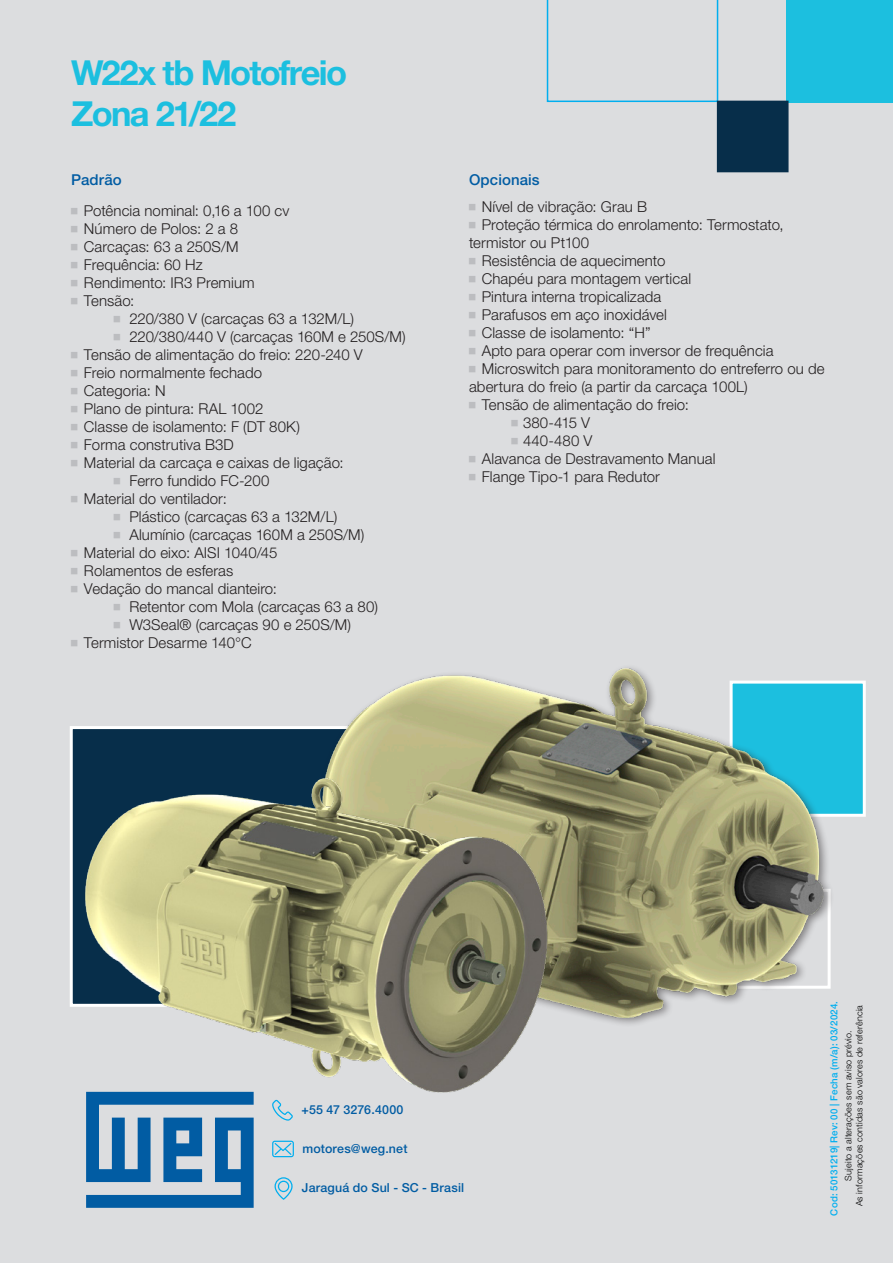
<style>
.page{position:relative;width:893px;height:1263px;background:#dcdddf}
.page>*{position:absolute;margin:0;border:0;box-sizing:border-box;transform-origin:0 0}
.titulo{font:700 34.5px/41.4px "Helvetica Neue LT Pro";letter-spacing:-.05em;color:#1cbfdf}
.t1{font:300 15px/18px "Helvetica Neue LT Pro";letter-spacing:.005em;color:#231f20}
.t2{font:500 15px "Helvetica Neue LT Pro";letter-spacing:.005em;color:#015ca3}
.t3{font:500 12.45px "Helvetica Neue LT Pro";letter-spacing:.015em;color:#015ca3}
.t4{font:500 9.75px "Helvetica Neue LT Pro";letter-spacing:.02em;color:#00aeef}
.t5{font:300 9px "Helvetica Neue LT Pro";letter-spacing:.025em;color:#000}
</style>
<div class="page">
<div style="left:730px;top:681px;width:136px;height:136px;background:#1cbfdf;border:3px solid #fff"></div>
<img style="left:289px;top:643px;width:556px;height:399px">
<svg style="left:86px;top:1139px;width:168px;height:69px;background:#5a90bb"></svg>
<svg style="left:275px;top:1177px;width:18px;height:23px"></svg>
<svg style="left:272px;top:1141px;width:22px;height:16px"></svg>
<div style="left:547px;top:0;width:171px;height:102px;background:#dcdddf"></div>
<div style="left:787px;top:0;width:106px;height:102px;background:#1cbfdf"></div>
<div style="left:717px;top:101px;width:71px;height:71px;background:#072e4a"></div>
<img style="left:69px;top:682px;width:488px;height:457px">
<svg style="left:71px;top:208px;width:7px;height:7px"></svg>
<svg style="left:71px;top:226px;width:7px;height:7px"></svg>
<svg style="left:71px;top:244px;width:7px;height:7px"></svg>
<svg style="left:71px;top:262px;width:7px;height:7px"></svg>
<svg style="left:71px;top:280px;width:7px;height:7px"></svg>
<svg style="left:71px;top:298px;width:7px;height:7px"></svg>
<svg style="left:114px;top:316px;width:6px;height:7px"></svg>
<svg style="left:114px;top:334px;width:6px;height:7px"></svg>
<svg style="left:71px;top:352px;width:7px;height:7px"></svg>
<svg style="left:71px;top:370px;width:7px;height:7px"></svg>
<svg style="left:71px;top:388px;width:7px;height:7px"></svg>
<svg style="left:71px;top:406px;width:7px;height:7px"></svg>
<svg style="left:71px;top:424px;width:7px;height:7px"></svg>
<svg style="left:71px;top:442px;width:7px;height:7px"></svg>
<svg style="left:71px;top:460px;width:7px;height:7px"></svg>
<svg style="left:114px;top:478px;width:6px;height:7px"></svg>
<svg style="left:71px;top:496px;width:7px;height:7px"></svg>
<svg style="left:114px;top:514px;width:6px;height:7px"></svg>
<svg style="left:114px;top:532px;width:6px;height:7px"></svg>
<svg style="left:71px;top:550px;width:7px;height:7px"></svg>
<svg style="left:71px;top:568px;width:7px;height:7px"></svg>
<svg style="left:71px;top:586px;width:7px;height:7px"></svg>
<svg style="left:114px;top:604px;width:6px;height:7px"></svg>
<svg style="left:114px;top:622px;width:6px;height:7px"></svg>
<svg style="left:71px;top:640px;width:7px;height:7px"></svg>
<svg style="left:469px;top:204px;width:6px;height:6px"></svg>
<svg style="left:469px;top:222px;width:6px;height:6px"></svg>
<svg style="left:469px;top:258px;width:6px;height:6px"></svg>
<svg style="left:469px;top:276px;width:6px;height:6px"></svg>
<svg style="left:469px;top:294px;width:6px;height:6px"></svg>
<svg style="left:469px;top:312px;width:6px;height:6px"></svg>
<svg style="left:469px;top:330px;width:6px;height:6px"></svg>
<svg style="left:469px;top:348px;width:6px;height:6px"></svg>
<svg style="left:469px;top:366px;width:6px;height:6px"></svg>
<svg style="left:469px;top:402px;width:6px;height:6px"></svg>
<svg style="left:512px;top:420px;width:6px;height:6px"></svg>
<svg style="left:512px;top:438px;width:6px;height:6px"></svg>
<svg style="left:469px;top:456px;width:6px;height:6px"></svg>
<svg style="left:469px;top:474px;width:6px;height:6px"></svg>
<p class="titulo" style="left:71px;top:51px;width:277px">W22x tb Motofreio<br>Zona 21/22</p>
<p class="t2" style="left:71px;top:171px;width:52px">Padrão</p>
<p class="t1" style="left:84px;top:201px;width:207px">Potência nominal: 0,16 a 100 cv</p>
<p class="t1" style="left:84px;top:219px;width:156px">Número de Polos: 2 a 8</p>
<p class="t1" style="left:84px;top:237px;width:156px">Carcaças: 63 a 250S/M</p>
<p class="t1" style="left:84px;top:255px;width:120px">Frequência: 60 Hz</p>
<p class="t1" style="left:84px;top:273px;width:172px">Rendimento: IR3 Premium</p>
<p class="t1" style="left:84px;top:291px;width:52px">Tensão:</p>
<p class="t1" style="left:129px;top:309px;width:226px">220/380 V (carcaças 63 a 132M/L)</p>
<p class="t1" style="left:129px;top:327px;width:278px">220/380/440 V (carcaças 160M e 250S/M)</p>
<p class="t1" style="left:84px;top:345px;width:280px">Tensão de alimentação do freio: 220-240 V</p>
<p class="t1" style="left:84px;top:363px;width:180px">Freio normalmente fechado</p>
<p class="t1" style="left:84px;top:381px;width:83px">Categoria: N</p>
<p class="t1" style="left:84px;top:399px;width:181px">Plano de pintura: RAL 1002</p>
<p class="t1" style="left:84px;top:417px;width:218px">Classe de isolamento: F (DT 80K)</p>
<p class="t1" style="left:84px;top:435px;width:151px">Forma construtiva B3D</p>
<p class="t1" style="left:84px;top:453px;width:261px">Material da carcaça e caixas de ligação:</p>
<p class="t1" style="left:129px;top:471px;width:142px">Ferro fundido FC-200</p>
<p class="t1" style="left:84px;top:489px;width:144px">Material do ventilador:</p>
<p class="t1" style="left:129px;top:507px;width:209px">Plástico (carcaças 63 a 132M/L)</p>
<p class="t1" style="left:129px;top:525px;width:237px">Alumínio (carcaças 160M a 250S/M)</p>
<p class="t1" style="left:84px;top:543px;width:195px">Material do eixo: AISI 1040/45</p>
<p class="t1" style="left:84px;top:561px;width:151px">Rolamentos de esferas</p>
<p class="t1" style="left:84px;top:579px;width:195px">Vedação do mancal dianteiro:</p>
<p class="t1" style="left:129px;top:597px;width:250px">Retentor com Mola (carcaças 63 a 80)</p>
<p class="t1" style="left:129px;top:615px;width:223px">W3Seal® (carcaças 90 e 250S/M)</p>
<p class="t1" style="left:84px;top:633px;width:169px">Termistor Desarme 140°C</p>
<p class="t2" style="left:469px;top:171px;width:72px">Opcionais</p>
<p class="t1" style="left:482px;top:197px;width:167px">Nível de vibração: Grau B</p>
<p class="t1" style="left:469px;top:215px;width:316px;text-indent:13px">Proteção térmica do enrolamento: Termostato, termistor ou Pt100</p>
<p class="t1" style="left:482px;top:251px;width:185px">Resistência de aquecimento</p>
<p class="t1" style="left:482px;top:269px;width:211px">Chapéu para montagem vertical</p>
<p class="t1" style="left:482px;top:287px;width:181px">Pintura interna tropicalizada</p>
<p class="t1" style="left:482px;top:305px;width:187px">Parafusos em aço inoxidável</p>
<p class="t1" style="left:482px;top:323px;width:170px">Classe de isolamento: “H”</p>
<p class="t1" style="left:482px;top:341px;width:293px">Apto para operar com inversor de frequência</p>
<p class="t1" style="left:469px;top:359px;width:357px;text-indent:13px">Microswitch para monitoramento do entreferro ou de abertura do freio (a partir da carcaça 100L)</p>
<p class="t1" style="left:482px;top:395px;width:209px">Tensão de alimentação do freio:</p>
<p class="t1" style="left:523px;top:413px;width:69px">380-415 V</p>
<p class="t1" style="left:523px;top:431px;width:71px">440-480 V</p>
<p class="t1" style="left:482px;top:449px;width:235px">Alavanca de Destravamento Manual</p>
<p class="t1" style="left:482px;top:467px;width:180px">Flange Tipo-1 para Redutor</p>
<p class="t3" style="left:301px;top:1102px;width:104px">+55 47 3276.4000</p>
<p class="t3" style="left:302px;top:1141px;width:106px">motores@weg.net</p>
<p class="t3" style="left:302px;top:1180px;width:164px">Jaraguá do Sul - SC - Brasil</p>
<p class="t4" style="left:828px;top:1216px;width:216px;rotate:-90deg">Cod: 50131219| Rev: 00 | Fecha (m/a): 03/2024.</p>
<p class="t5" style="left:854px;top:1206px;width:203px;rotate:-90deg">As informações contidas são valores de referência</p>
<p class="t5" style="left:843px;top:1181px;width:152px;rotate:-90deg">Sujeito a alterações sem aviso prévio.</p>
</div>
